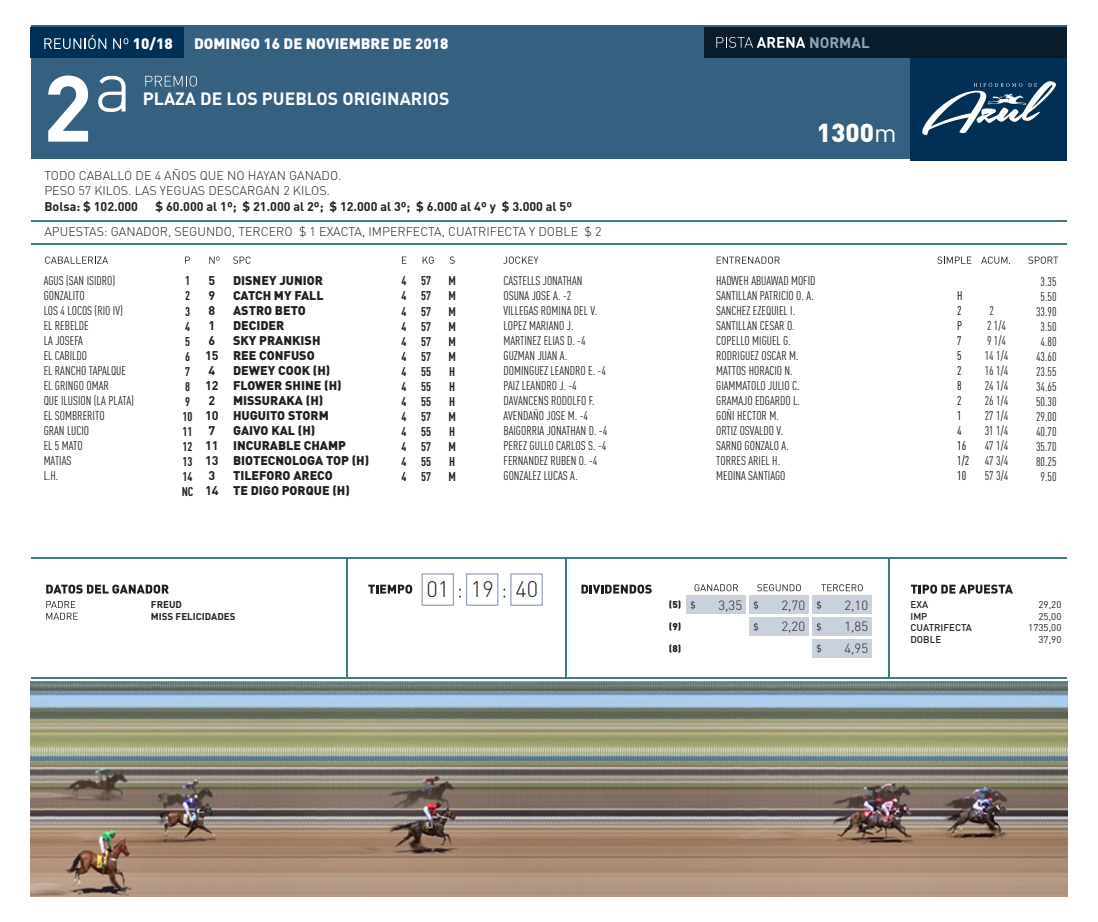
<style>
.page{position:relative;width:1098px;height:922px;background:#fff}
.page>*{position:absolute;margin:0;border:0;box-sizing:border-box;transform-origin:0 0}
.t1{font:700 92px "DIN Pro";color:#fff}
.t2{font:900 25.62px "DIN Pro";color:#fff}
.t3{font:300 22.25px "DIN Pro";color:#231f20}
.t4{font:700 17.62px "DIN Pro";color:#fff}
.t5{font:900 15px "DIN Pro";color:#fff}
.t6{font:700 15px "DIN Pro";color:#94a5b9}
.t7{font:300 13.25px "DIN Pro";color:#231f20}
.t8{font:12.5px/15px "FFDIN Pro Cond";color:#231f20}
.t9{font:900 12.5px/15px "DIN Pro";color:#231f20}
.t10{font:300 12.5px/15px "DIN Pro";color:#231f20}
.t11{font:700 12.5px/15px "DIN Pro";color:#231f20}
.t12{font:700 12.5px/15px "FFDIN Pro Cond";color:#231f20;text-align:justify}
.t13{font:12.5px/15px "FFDIN Pro Cond";color:#000}
.t14{font:500 9.75px/11.8px "DIN Pro";color:#231f20}
.t15{font:9.75px/11.8px "DIN Pro";color:#231f20;text-align:right}
.t16{font:700 9.75px/11.8px "DIN Pro";color:#231f20}
.t17{font:900 9.75px "DIN Pro";color:#231f20}
.s1{font-weight:400}
</style>
<div class="page">
<div style="left:31px;top:25px;width:1035px;height:134px;background:#35607f"></div>
<div style="left:910px;top:27px;width:156px;height:134px;background:#003056"></div>
<div style="left:31px;top:27px;width:153px;height:30px;background:#003056"></div>
<div style="left:704px;top:27px;width:362px;height:30px;background:#081c2c"></div>
<hr style="left:31px;top:557px;width:1035px;height:2px;background:#3f7c7d">
<hr style="left:31px;top:677px;width:1035px;height:1px;background:#3f7c7d">
<hr style="left:565px;top:557px;width:1px;height:121px;background:#3f7c7d">
<hr style="left:347px;top:557px;width:1px;height:121px;background:#3f7c7d">
<hr style="left:888px;top:557px;width:2px;height:121px;background:#3f7c7d">
<div style="left:421px;top:573px;width:33px;height:32px;border:1px solid #94a5b9"></div>
<div style="left:466px;top:573px;width:32px;height:32px;border:1px solid #94a5b9"></div>
<div style="left:510px;top:573px;width:33px;height:32px;border:1px solid #94a5b9"></div>
<hr style="left:31px;top:220px;width:1035px;height:1px;background:#3f7c7d">
<hr style="left:31px;top:243px;width:1035px;height:1px;background:#3f7c7d">
<svg style="left:44px;top:35px;width:62px;height:14px"></svg>
<svg style="left:113px;top:38px;width:15px;height:11px"></svg>
<svg style="left:716px;top:37px;width:89px;height:11px"></svg>
<svg style="left:98px;top:76px;width:28px;height:36px"></svg>
<svg style="left:145px;top:76px;width:52px;height:11px"></svg>
<svg style="left:45px;top:256px;width:63px;height:8px"></svg>
<svg style="left:233px;top:256px;width:17px;height:8px"></svg>
<svg style="left:503px;top:256px;width:35px;height:8px"></svg>
<svg style="left:716px;top:256px;width:63px;height:8px"></svg>
<svg style="left:937px;top:256px;width:34px;height:8px"></svg>
<svg style="left:1028px;top:256px;width:30px;height:8px"></svg>
<svg style="left:981px;top:256px;width:29px;height:8px"></svg>
<svg style="left:185px;top:256px;width:5px;height:8px"></svg>
<svg style="left:402px;top:256px;width:4px;height:8px"></svg>
<svg style="left:422px;top:256px;width:12px;height:8px"></svg>
<svg style="left:450px;top:256px;width:4px;height:8px"></svg>
<svg style="left:209px;top:256px;width:10px;height:8px"></svg>
<svg style="left:368px;top:584px;width:44px;height:9px"></svg>
<svg style="left:46px;top:584px;width:123px;height:9px"></svg>
<svg style="left:581px;top:584px;width:70px;height:9px"></svg>
<svg style="left:910px;top:584px;width:102px;height:9px"></svg>
<svg style="left:694px;top:584px;width:44px;height:7px"></svg>
<svg style="left:757px;top:584px;width:43px;height:7px"></svg>
<svg style="left:821px;top:584px;width:41px;height:7px"></svg>
<div style="left:686px;top:595px;width:59px;height:19px;background:#c9d2dc"></div>
<svg style="left:690px;top:601px;width:5px;height:8px"></svg>
<div style="left:749px;top:595px;width:59px;height:19px;background:#c9d2dc"></div>
<svg style="left:753px;top:601px;width:5px;height:8px"></svg>
<div style="left:812px;top:595px;width:59px;height:19px;background:#c9d2dc"></div>
<svg style="left:816px;top:601px;width:5px;height:8px"></svg>
<div style="left:749px;top:617px;width:59px;height:19px;background:#c9d2dc"></div>
<svg style="left:753px;top:622px;width:5px;height:9px"></svg>
<div style="left:812px;top:617px;width:59px;height:19px;background:#c9d2dc"></div>
<svg style="left:816px;top:622px;width:5px;height:9px"></svg>
<div style="left:812px;top:639px;width:59px;height:18px;background:#c9d2dc"></div>
<svg style="left:816px;top:644px;width:5px;height:8px"></svg>
<svg style="left:46px;top:601px;width:32px;height:18px"></svg>
<svg style="left:922px;top:81px;width:133px;height:54px"></svg>
<img style="left:31px;top:681px;width:1036px;height:215px">
<h1 class="t1" style="left:43px;top:46px;width:51px">2</h1>
<p class="t5" style="left:133px;top:33px;width:41px">10/18</p>
<p class="t5" style="left:194px;top:33px;width:256px">DOMINGO 16 DE NOVIEMBRE DE 2018</p>
<p class="t6" style="left:809px;top:32px;width:62px">NORMAL</p>
<h3 class="t4" style="left:143px;top:87px;width:308px">PLAZA DE LOS PUEBLOS ORIGINARIOS</h3>
<h2 class="t2" style="left:817px;top:115px;width:81px">1300<span class="s1">m</span></h2>
<p class="t10" style="left:44px;top:167px;width:298px">TODO CABALLO DE 4 AÑOS QUE NO HAYAN GANADO.<br>PESO 57 KILOS. LAS YEGUAS DESCARGAN 2 KILOS.</p>
<p class="t11" style="left:44px;top:198px;width:95px">Bolsa: $ 102.000</p>
<p class="t11" style="left:155px;top:198px;width:418px">$ 60.000 al 1º; $ 21.000 al 2º; $ 12.000 al 3º; $ 6.000 al 4º y $ 3.000 al 5º</p>
<p class="t10" style="left:44px;top:223px;width:558px">APUESTAS: GANADOR, SEGUNDO, TERCERO $ 1 EXACTA, IMPERFECTA, CUATRIFECTA Y DOBLE $ 2</p>
<p class="t8" style="left:44px;top:272px;width:92px">AGUS (SAN ISIDRO)<br>GONZALITO<br>LOS 4 LOCOS (RIO IV)<br>EL REBELDE<br>LA JOSEFA<br>EL CABILDO<br>EL RANCHO TAPALQUE<br>EL GRINGO OMAR<br>QUE ILUSION (LA PLATA)<br>EL SOMBRERITO<br>GRAN LUCIO<br>EL 5 MATO<br>MATIAS<br>L.H.</p>
<p class="t12" style="left:182px;top:272px;width:13px;text-align:left">1<br>2<br>3<br>4<br>5<br>6<br>7<br>8<br>9<br>10<br>11<br>12<br>13<br>14<br>NC</p>
<p class="t11" style="left:205px;top:272px;width:15px">5<br>9<br>8<br>1<br>6<br>15<br>4<br>12<br>2<br>10<br>7<br>11<br>13<br>3<br>14</p>
<p class="t9" style="left:233px;top:272px;width:138px">DISNEY JUNIOR<br>CATCH MY FALL<br>ASTRO BETO<br>DECIDER<br>SKY PRANKISH<br>REE CONFUSO<br>DEWEY COOK (H)<br>FLOWER SHINE (H)<br>MISSURAKA (H)<br>HUGUITO STORM<br>GAIVO KAL (H)<br>INCURABLE CHAMP<br>BIOTECNOLOGA TOP (H)<br>TILEFORO ARECO<br>TE DIGO PORQUE (H)</p>
<p class="t12" style="left:401px;top:272px;width:7px">4<br>4<br>4<br>4<br>4<br>4<br>4<br>4<br>4<br>4<br>4<br>4<br>4<br>4</p>
<p class="t12" style="left:421px;top:272px;width:12px">57<br>57<br>57<br>57<br>57<br>57<br>55<br>55<br>55<br>57<br>55<br>57<br>55<br>57</p>
<p class="t12" style="left:448px;top:272px;width:9px">M M M M M M H H H M H M H M</p>
<p class="t8" style="left:503px;top:272px;width:105px">CASTELLS JONATHAN<br>OSUNA JOSE A. -2<br>VILLEGAS ROMINA DEL V.<br>LOPEZ MARIANO J.<br>MARTINEZ ELIAS D. -4<br>GUZMAN JUAN A.<br>DOMINGUEZ LEANDRO E. -4<br>PAIZ LEANDRO J. -4<br>DAVANCENS RODOLFO F.<br>AVENDAÑO JOSE M. -4<br>BAIGORRIA JONATHAN D. -4<br>PEREZ GULLO CARLOS S. -4<br>FERNANDEZ RUBEN O. -4<br>GONZALEZ LUCAS A.</p>
<p class="t8" style="left:716px;top:272px;width:101px">HADWEH ABUAWAD MOFID<br>SANTILLAN PATRICIO O. A.<br>SANCHEZ EZEQUIEL I.<br>SANTILLAN CESAR O.<br>COPELLO MIGUEL G.<br>RODRIGUEZ OSCAR M.<br>MATTOS HORACIO N.<br>GIAMMATOLO JULIO C.<br>GRAMAJO EDGARDO L.<br>GOÑI HECTOR M.<br>ORTIZ OSVALDO V.<br>SARNO GONZALO A.<br>TORRES ARIEL H.<br>MEDINA SANTIAGO</p>
<h3 class="t3" style="left:426px;top:574px;width:113px">01 19 40</h3>
<p class="t13" style="left:957px;top:287px;width:14px">H<br>2<br>P<br>7<br>5<br>2<br>8<br>2<br>1<br>4<br>16<br>1/2<br>10</p>
<p class="t8" style="left:984px;top:302px;width:25px;text-indent:5px">2<br>2 1/4<br>9 1/4<br>14 1/4<br>16 1/4<br>24 1/4<br>26 1/4<br>27 1/4<br>31 1/4<br>47 1/4<br>47 3/4<br>57 3/4</p>
<p class="t8" style="left:1036px;top:273px;width:22px;text-align:center">3.35<br>5.50<br>33.90<br>3.50<br>4.80<br>43.60<br>23.55<br>34.65<br>50.30<br>29.00<br>40.70<br>35.70<br>80.25<br>9.50</p>
<p class="t17" style="left:669px;top:597px;width:14px">(5)</p>
<p class="t7" style="left:718px;top:595px;width:25px">3,35</p>
<p class="t7" style="left:781px;top:595px;width:25px">2,70</p>
<p class="t7" style="left:844px;top:595px;width:25px">2,10</p>
<p class="t17" style="left:669px;top:619px;width:14px">(9)</p>
<p class="t7" style="left:781px;top:617px;width:25px">2,20</p>
<p class="t7" style="left:844px;top:617px;width:25px">1,85</p>
<p class="t17" style="left:669px;top:641px;width:14px">(8)</p>
<p class="t7" style="left:844px;top:638px;width:25px">4,95</p>
<p class="t16" style="left:151px;top:598px;width:86px">FREUD<br>MISS FELICIDADES</p>
<p class="t15" style="left:1028px;top:598px;width:35px">29,20<br>25,00<br>1735,00<br>37,90</p>
<p class="t14" style="left:910px;top:598px;width:63px">EXA<br>IMP<br>CUATRIFECTA<br>DOBLE</p>
</div>
